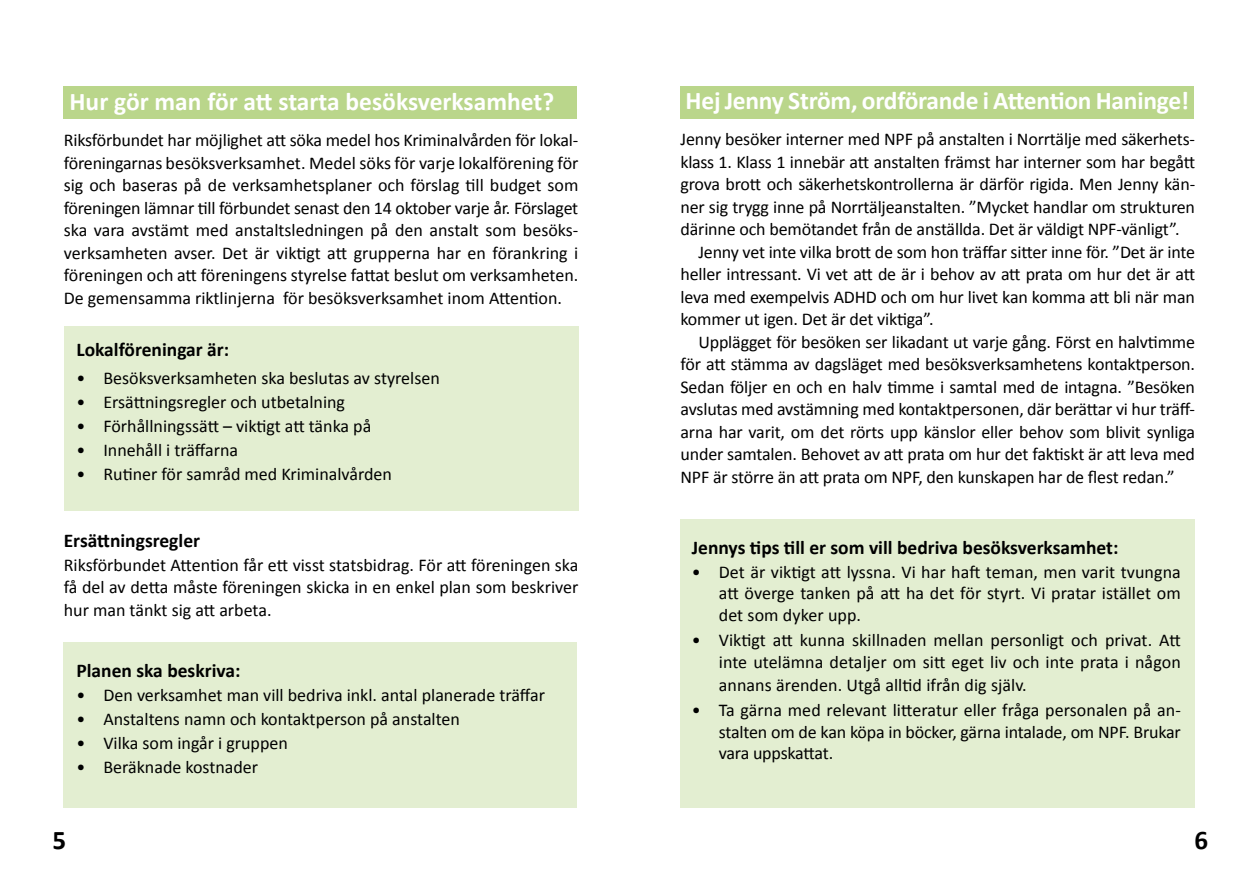
<style>
.page{position:relative;width:1259px;height:893px;background:#fff}
.page>*{position:absolute;margin:0;border:0;box-sizing:border-box;transform-origin:0 0}
.BRÖDTEXT{font:700 27px "Calibri";color:#000}
.BRÖDTEXT-2{font:700 25.5px "Calibri";letter-spacing:-.01em;color:#fff}
.BRÖDTEXT-3{font:700 19.5px "Calibri";color:#000}
.BRÖDTEXT-4{font:18px/22.5px "Calibri";color:#000;text-align:justify}
</style>
<div class="page">
<div style="left:64px;top:87px;width:513px;height:32px;background:#bad68b"></div>
<div style="left:64px;top:326px;width:514px;height:185px;background:#e3eed1"></div>
<div style="left:680px;top:520px;width:515px;height:288px;background:#e3eed1"></div>
<div style="left:64px;top:642px;width:513px;height:166px;background:#e3eed1"></div>
<div style="left:680px;top:87px;width:513px;height:32px;background:#bad68b"></div>
<p class="BRÖDTEXT-2" style="left:70px;top:85px;width:486px">Hur gör man för att starta besöksverksamhet?</p>
<p class="BRÖDTEXT-4" style="left:64px;top:128px;width:516px">Riksförbundet har möjlighet att söka medel hos Kriminalvården för lokal&shy;föreningarnas besöksverksamhet. Medel söks för varje lokalförening för sig och baseras på de verksamhetsplaner och förslag till budget som föreningen lämnar till förbundet senast den 14 oktober varje år. Förslaget ska vara avstämt med anstaltsledningen på den anstalt som besöks&shy;verksamheten avser. Det är viktigt att grupperna har en förankring i föreningen och att föreningens styrelse fattat beslut om verksamheten.</p>
<p class="BRÖDTEXT-4" style="left:64px;top:286px;width:500px">De gemensamma riktlinjerna för besöksverksamhet inom Attention.</p>
<p class="BRÖDTEXT-3" style="left:76px;top:337px;width:154px">Lokalföreningar är:</p>
<p class="BRÖDTEXT-4" style="left:76px;top:365px;width:365px">• Besöksverksamheten ska beslutas av styrelsen</p>
<p class="BRÖDTEXT-4" style="left:76px;top:389px;width:270px">• Ersättningsregler och utbetalning</p>
<p class="BRÖDTEXT-4" style="left:76px;top:413px;width:296px">• Förhållningssätt – viktigt att tänka på</p>
<p class="BRÖDTEXT-4" style="left:76px;top:437px;width:163px">• Innehåll i träffarna</p>
<p class="BRÖDTEXT-4" style="left:76px;top:461px;width:317px">• Rutiner för samråd med Kriminalvården</p>
<p class="BRÖDTEXT-3" style="left:64px;top:528px;width:138px">Ersättningsregler</p>
<p class="BRÖDTEXT-4" style="left:64px;top:553px;width:516px">Riksförbundet Attention får ett visst statsbidrag. För att föreningen ska få del av detta måste föreningen skicka in en enkel plan som beskriver hur man tänkt sig att arbeta.</p>
<p class="BRÖDTEXT-3" style="left:76px;top:658px;width:165px">Planen ska beskriva:</p>
<p class="BRÖDTEXT-4" style="left:76px;top:683px;width:470px">• Den verksamhet man vill bedriva inkl. antal planerade träffar</p>
<p class="BRÖDTEXT-4" style="left:76px;top:707px;width:385px">• Anstaltens namn och kontaktperson på anstalten</p>
<p class="BRÖDTEXT-4" style="left:76px;top:731px;width:213px">• Vilka som ingår i gruppen</p>
<p class="BRÖDTEXT-4" style="left:76px;top:755px;width:183px">• Beräknade kostnader</p>
<p class="BRÖDTEXT-2" style="left:685px;top:84px;width:505px">Hej Jenny Ström, ordförande i Attention Haninge!</p>
<p class="BRÖDTEXT-4" style="left:680px;top:127px;width:516px">Jenny besöker interner med NPF på anstalten i Norrtälje med säkerhets&shy;klass 1. Klass 1 innebär att anstalten främst har interner som har begått grova brott och säkerhetskontrollerna är därför rigida. Men Jenny kän&shy;ner sig trygg inne på Norrtäljeanstalten. ”Mycket handlar om strukturen därinne och bemötandet från de anställda. Det är väldigt NPF-vänligt”.</p>
<p class="BRÖDTEXT-4" style="left:680px;top:240px;width:516px;text-indent:18px">Jenny vet inte vilka brott de som hon träffar sitter inne för. ”Det är inte heller intressant. Vi vet att de är i behov av att prata om hur det är att leva med exempelvis ADHD och om hur livet kan komma att bli när man kommer ut igen. Det är det viktiga”.</p>
<p class="BRÖDTEXT-4" style="left:680px;top:330px;width:516px;text-indent:18px">Upplägget för besöken ser likadant ut varje gång. Först en halvtimme för att stämma av dagsläget med besöksverksamhetens kontaktperson.<br>Sedan följer en och en halv timme i samtal med de intagna. ”Besöken avslutas med avstämning med kontaktpersonen, där berättar vi hur träff&shy;arna har varit, om det rörts upp känslor eller behov som blivit synliga under samtalen. Behovet av att prata om hur det faktiskt är att leva med NPF är större än att prata om NPF, den kunskapen har de flest redan.”</p>
<p class="BRÖDTEXT-3" style="left:692px;top:535px;width:428px">Jennys tips till er som vill bedriva besöksverksamhet:</p>
<p class="BRÖDTEXT-4" style="left:719px;top:560px;width:463px;line-height:21.6px;text-indent:-27px">• Det är viktigt att lyssna. Vi har haft teman, men varit tvungna att överge tanken på att ha det för styrt. Vi pratar istället om det som dyker upp.</p>
<p class="BRÖDTEXT-4" style="left:719px;top:629px;width:463px;line-height:22px;text-indent:-27px">• Viktigt att kunna skillnaden mellan personligt och privat. Att inte utelämna detaljer om sitt eget liv och inte prata i någon annans ärenden. Utgå alltid ifrån dig själv.</p>
<p class="BRÖDTEXT-4" style="left:719px;top:698px;width:463px;line-height:21.6px;text-indent:-27px">• Ta gärna med relevant litteratur eller fråga personalen på an&shy;stalten om de kan köpa in böcker, gärna intalade, om NPF. Brukar vara uppskattat.</p>
<p class="BRÖDTEXT" style="left:52px;top:822px;width:15px">5</p>
<p class="BRÖDTEXT" style="left:1194px;top:822px;width:15px">6</p>
</div>
